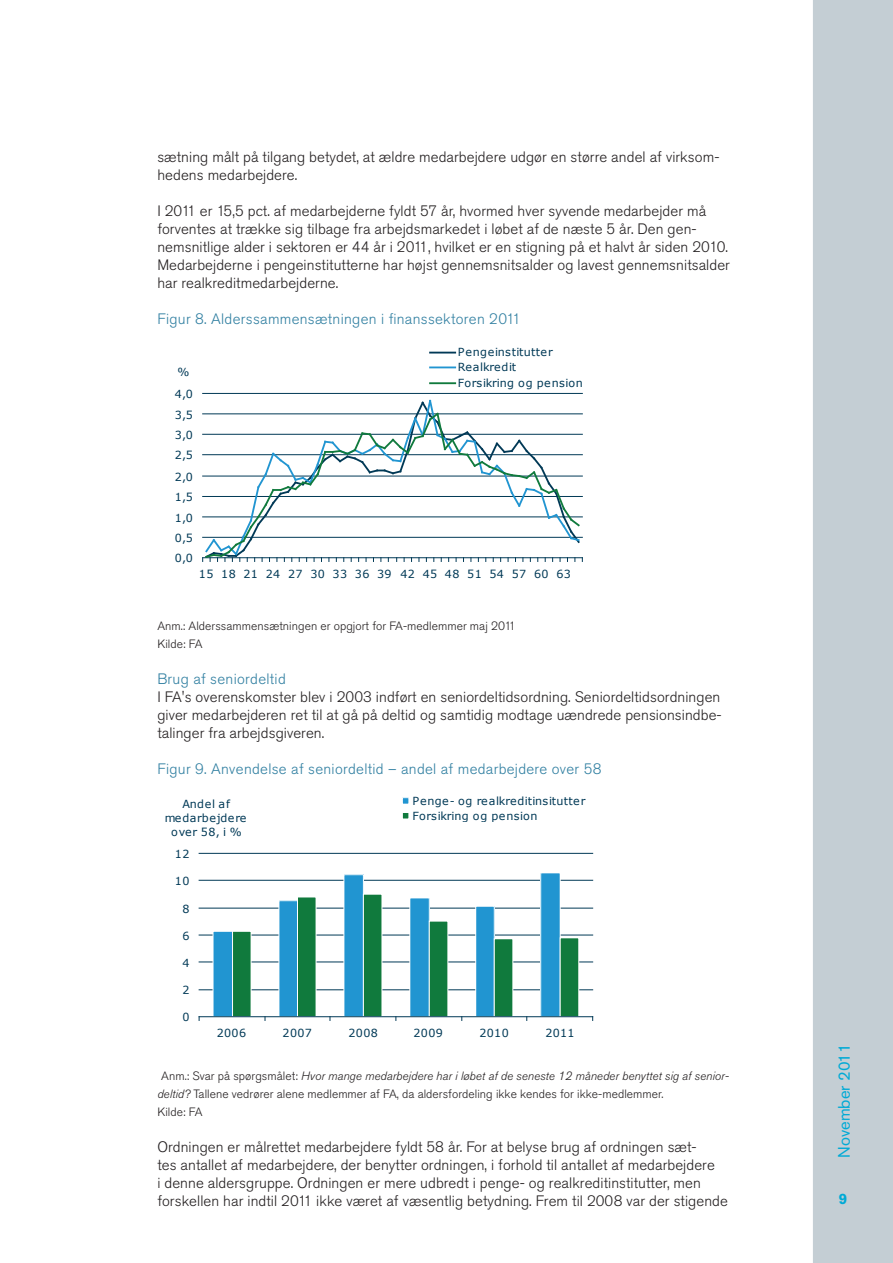
<style>
.page{position:relative;width:893px;height:1263px;background:#fff}
.page>*{position:absolute;margin:0;border:0;box-sizing:border-box;transform-origin:0 0}
.t1{font:16.5px "Akzidenz Grotesk Std";color:#00aad6}
.t2{font:300 15px/18px "Akzidenz Grotesk Std";letter-spacing:.005em;color:#231f20}
.t3{font:300 15px "Akzidenz Grotesk Std";letter-spacing:.02em;color:#307fa1}
.t4{font:700 15px "Akzidenz Grotesk Std";color:#00aad6}
.t5{font:300 12px/18px "Akzidenz Grotesk Std";letter-spacing:.005em;color:#231f20}
.t6{font:11.1px/15.3px "Verdana";letter-spacing:.03em;color:#013956}
.s1{font-style:italic}
</style>
<div class="page">
<div style="left:813px;top:0;width:80px;height:1263px;background:#c4ced4"></div>
<hr style="left:203px;top:393px;width:379px;height:1px;background:#013956">
<svg style="left:202px;top:399px;width:381px;height:162px"></svg>
<svg style="left:430px;top:352px;width:25px;height:1px"></svg>
<hr style="left:430px;top:366px;width:25px;height:2px;background:#2195d1">
<hr style="left:430px;top:382px;width:25px;height:2px;background:#107a3d">
<hr style="left:199px;top:989px;width:394px;height:1px;background:#013956">
<hr style="left:199px;top:962px;width:394px;height:1px;background:#013956">
<hr style="left:199px;top:935px;width:394px;height:1px;background:#013956">
<hr style="left:199px;top:908px;width:394px;height:1px;background:#013956">
<hr style="left:199px;top:880px;width:394px;height:1px;background:#013956">
<hr style="left:199px;top:853px;width:394px;height:1px;background:#013956">
<div style="left:213px;top:931px;width:20px;height:86px;background:#2195d1"></div>
<div style="left:279px;top:901px;width:18px;height:116px;background:#2195d1"></div>
<div style="left:278px;top:900px;width:20px;height:117px;border:1px solid #fff"></div>
<div style="left:344px;top:875px;width:19px;height:142px;background:#2195d1"></div>
<div style="left:343px;top:874px;width:21px;height:143px;border:1px solid #fff"></div>
<div style="left:410px;top:898px;width:19px;height:119px;background:#2195d1"></div>
<div style="left:409px;top:897px;width:21px;height:120px;border:1px solid #fff"></div>
<div style="left:476px;top:906px;width:18px;height:111px;background:#2195d1"></div>
<div style="left:475px;top:906px;width:20px;height:111px;border:1px solid #fff"></div>
<div style="left:541px;top:873px;width:19px;height:144px;background:#2195d1"></div>
<div style="left:540px;top:872px;width:21px;height:145px;border:1px solid #fff"></div>
<div style="left:233px;top:931px;width:18px;height:86px;background:#107a3d"></div>
<div style="left:232px;top:931px;width:20px;height:86px;border:1px solid #fff"></div>
<div style="left:297px;top:897px;width:19px;height:120px;background:#107a3d"></div>
<div style="left:297px;top:896px;width:20px;height:121px;border:1px solid #fff"></div>
<div style="left:363px;top:894px;width:19px;height:123px;background:#107a3d"></div>
<div style="left:363px;top:894px;width:19px;height:123px;border:1px solid #fff"></div>
<div style="left:429px;top:921px;width:19px;height:96px;background:#107a3d"></div>
<div style="left:429px;top:921px;width:19px;height:96px;border:1px solid #fff"></div>
<div style="left:494px;top:939px;width:19px;height:78px;background:#107a3d"></div>
<div style="left:494px;top:938px;width:19px;height:79px;border:1px solid #fff"></div>
<div style="left:560px;top:938px;width:19px;height:79px;background:#107a3d"></div>
<hr style="left:199px;top:1016px;width:394px;height:1px;background:#013956">
<div style="left:402px;top:798px;width:7px;height:6px;background:#2195d1"></div>
<div style="left:402px;top:797px;width:7px;height:8px;border:1px solid #fff"></div>
<div style="left:402px;top:812px;width:7px;height:7px;background:#107a3d"></div>
<div style="left:402px;top:812px;width:7px;height:7px;border:1px solid #fff"></div>
<p class="t2" style="left:157px;top:148px;width:564px">sætning målt på tilgang betydet, at ældre medarbejdere udgør en større andel af virksom&shy;hedens medarbejdere.</p>
<p class="t2" style="left:157px;top:202px;width:574px">I 2011 er 15,5 pct. af medarbejderne fyldt 57 år, hvormed hver syvende medarbejder må forventes at trække sig tilbage fra arbejdsmarkedet i løbet af de næste 5 år. Den gen&shy;nemsnitlige alder i sektoren er 44 år i 2011, hvilket er en stigning på et halvt år siden 2010.<br>Medarbejderne i pengeinstitutterne har højst gennemsnitsalder og lavest gennemsnitsalder har realkreditmedarbejderne.</p>
<p class="t3" style="left:157px;top:310px;width:365px">Figur 8. Alderssammensætningen i finanssektoren 2011</p>
<p class="t6" style="left:178px;top:364px;width:13px">%</p>
<p class="t6" style="left:175px;top:386px;width:20px">4,0</p>
<p class="t6" style="left:175px;top:406px;width:20px">3,5</p>
<p class="t6" style="left:175px;top:427px;width:20px">3,0</p>
<p class="t6" style="left:175px;top:447px;width:20px">2,5</p>
<p class="t6" style="left:175px;top:469px;width:20px">2,0</p>
<p class="t6" style="left:175px;top:489px;width:20px">1,5</p>
<p class="t6" style="left:175px;top:509px;width:20px">1,0</p>
<p class="t6" style="left:175px;top:530px;width:20px">0,5</p>
<p class="t6" style="left:175px;top:550px;width:20px">0,0</p>
<p class="t6" style="left:458px;top:344px;width:126px">Pengeinstitutter<br>Realkredit<br>Forsikring og pension</p>
<p class="t6" style="left:199px;top:566px;width:373px">15 18 21 24 27 30 33 36 39 42 45 48 51 54 57 60 63</p>
<p class="t5" style="left:157px;top:617px;width:360px">Anm.: Alderssammensætningen er opgjort for FA-medlemmer maj 2011<br>Kilde: FA</p>
<p class="t3" style="left:157px;top:670px;width:130px">Brug af seniordeltid</p>
<p class="t2" style="left:157px;top:688px;width:566px;text-align:justify">I FA's overenskomster blev i 2003 indført en seniordeltidsordning. Seniordeltidsordningen giver medarbejderen ret til at gå på deltid og samtidig modtage uændrede pensionsindbe&shy;talinger fra arbejdsgiveren.</p>
<p class="t3" style="left:157px;top:760px;width:446px">Figur 9. Anvendelse af seniordeltid – andel af medarbejdere over 58</p>
<p class="t6" style="left:165px;top:796px;width:83px;line-height:14px;text-align:center">Andel af medarbejdere over 58, i %</p>
<p class="t6" style="left:413px;top:793px;width:174px;line-height:14.9px">Penge- og realkreditinsitutter<br>Forsikring og pension</p>
<p class="t6" style="left:175px;top:846px;width:16px">12</p>
<p class="t6" style="left:175px;top:873px;width:16px">10</p>
<p class="t6" style="left:182px;top:901px;width:9px">8</p>
<p class="t6" style="left:182px;top:928px;width:9px">6</p>
<p class="t6" style="left:182px;top:954px;width:9px">4</p>
<p class="t6" style="left:182px;top:982px;width:9px">2</p>
<p class="t6" style="left:182px;top:1009px;width:9px">0</p>
<p class="t6" style="left:217px;top:1025px;width:31px">2006</p>
<p class="t6" style="left:283px;top:1025px;width:31px">2007</p>
<p class="t6" style="left:349px;top:1025px;width:31px">2008</p>
<p class="t6" style="left:413px;top:1025px;width:31px">2009</p>
<p class="t6" style="left:479px;top:1025px;width:31px">2010</p>
<p class="t6" style="left:545px;top:1025px;width:31px">2011</p>
<p class="t5" style="left:157px;top:1067px;width:573px;text-indent:4px">Anm.: Svar på spørgsmålet: <span class="s1">Hvor mange medarbejdere har i løbet af de seneste 12 måneder benyttet sig af senior&shy;deltid?</span> Tallene vedrører alene medlemmer af FA, da aldersfordeling ikke kendes for ikke-medlemmer.<br>Kilde: FA</p>
<p class="t2" style="left:157px;top:1138px;width:572px">Ordningen er målrettet medarbejdere fyldt 58 år. For at belyse brug af ordningen sæt-<br>tes antallet af medarbejdere, der benytter ordningen, i forhold til antallet af medarbejdere<br>i denne aldersgruppe. Ordningen er mere udbredt i penge- og realkreditinstitutter, men forskellen har indtil 2011 ikke været af væsentlig betydning. Frem til 2008 var der stigende</p>
<p class="t1" style="left:834px;top:1158px;width:116px;rotate:-90deg">November 2011</p>
<p class="t4" style="left:839px;top:1190px;width:10px">9</p>
</div>
